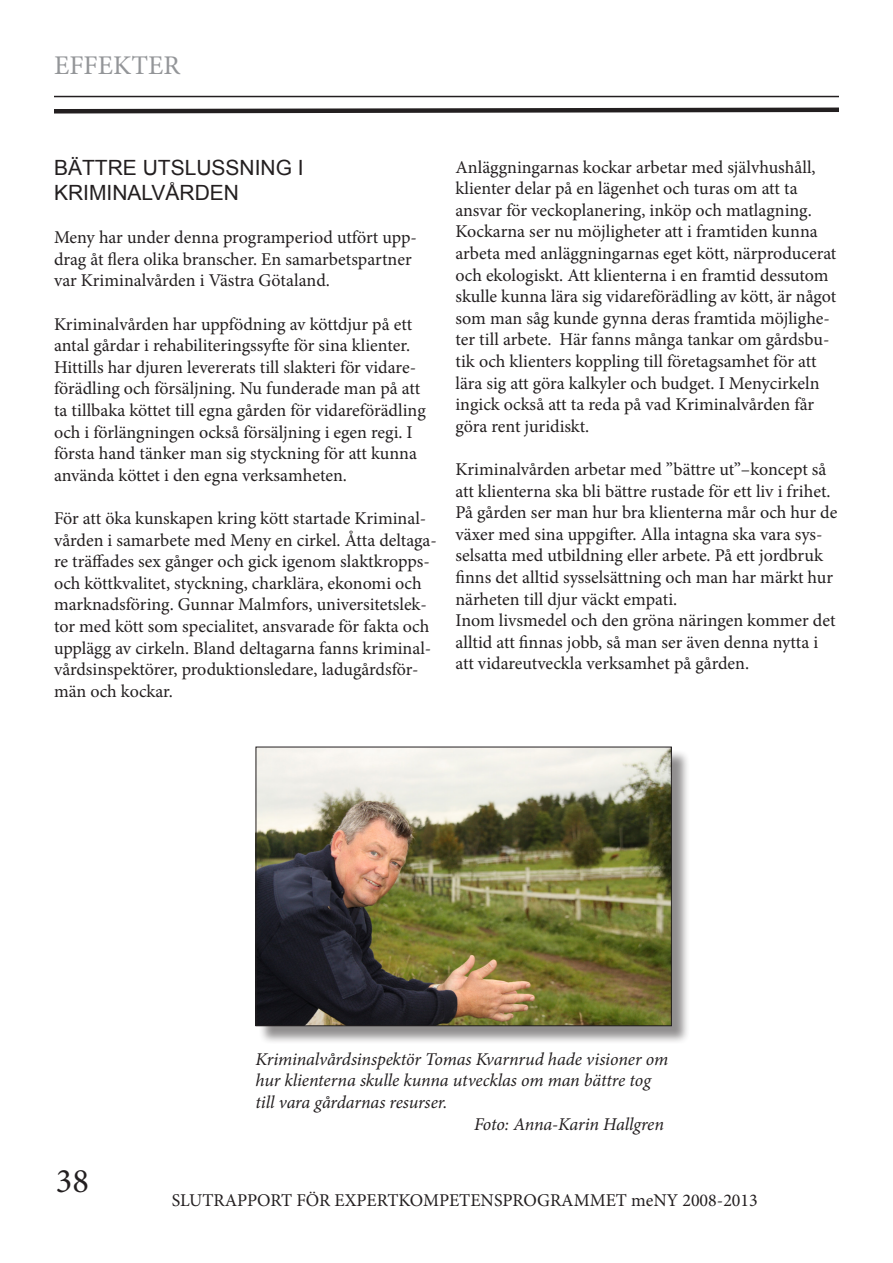
<style>
.page{position:relative;width:893px;height:1263px;background:#fff}
.page>*{position:absolute;margin:0;border:0;box-sizing:border-box;transform-origin:0 0}
.t1{font:34.5px "Minion Pro";color:#231f20}
.t2{font:27px "Minion Pro";color:#939598}
.t3{font:21px/25.2px "Arial";color:#231f20}
.t4{font:18px/21.6px "Minion Pro";color:#231f20}
.t5{font:italic 18px/21.6px "Minion Pro";letter-spacing:-.01em;color:#231f20}
</style>
<div class="page">
<hr style="left:54px;top:96px;width:785px;height:1px;background:#231f20">
<svg style="left:54px;top:107px;width:785px;height:7px"></svg>
<div style="left:258px;top:749px;width:432px;height:296px;background:#231f20;opacity:.5"></div>
<img style="left:258px;top:749px;width:412px;height:275px">
<div style="left:256px;top:747px;width:416px;height:279px;border:1px solid #231f20"></div>
<p class="t2" style="left:54px;top:47px;width:128px">EFFEKTER</p>
<p class="t3" style="left:54px;top:155px;width:251px">BÄTTRE UTSLUSSNING I<br>KRIMINALVÅRDEN</p>
<p class="t4" style="left:54px;top:227px;width:364px">Meny har under denna programperiod utfört upp&shy;drag åt flera olika branscher. En samarbetspartner var Kriminalvården i Västra Götaland.</p>
<p class="t4" style="left:54px;top:313px;width:360px">Kriminalvården har uppfödning av köttdjur på ett antal gårdar i rehabiliteringssyfte för sina klienter.</p>
<p class="t4" style="left:54px;top:356px;width:373px">Hittills har djuren levererats till slakteri för vidare&shy;förädling och försäljning. Nu funderade man på att ta tillbaka köttet till egna gården för vidareförädling och i förlängningen också försäljning i egen regi. I första hand tänker man sig styckning för att kunna använda köttet i den egna verksamheten.</p>
<p class="t4" style="left:54px;top:507px;width:384px">För att öka kunskapen kring kött startade Kriminal&shy;vården i samarbete med Meny en cirkel. Åtta deltaga&shy;re träffades sex gånger och gick igenom slaktkropps&shy;och köttkvalitet, styckning, charklära, ekonomi och marknadsföring. Gunnar Malmfors, universitetslek&shy;tor med kött som specialitet, ansvarade för fakta och upplägg av cirkeln. Bland deltagarna fanns kriminal&shy;vårdsinspektörer, produktionsledare, ladugårdsför&shy;män och kockar.</p>
<p class="t4" style="left:455px;top:156px;width:382px">Anläggningarnas kockar arbetar med självhushåll, klienter delar på en lägenhet och turas om att ta ansvar för veckoplanering, inköp och matlagning.<br>Kockarna ser nu möjligheter att i framtiden kunna arbeta med anläggningarnas eget kött, närproducerat och ekologiskt. Att klienterna i en framtid dessutom skulle kunna lära sig vidareförädling av kött, är något som man såg kunde gynna deras framtida möjlighe&shy;ter till arbete. Här fanns många tankar om gårdsbu&shy;tik och klienters koppling till företagsamhet för att lära sig att göra kalkyler och budget. I Menycirkeln ingick också att ta reda på vad Kriminalvården får göra rent juridiskt.</p>
<p class="t4" style="left:455px;top:458px;width:383px">Kriminalvården arbetar med ”bättre ut”–koncept så att klienterna ska bli bättre rustade för ett liv i frihet.<br>På gården ser man hur bra klienterna mår och hur de växer med sina uppgifter. Alla intagna ska vara sys&shy;selsatta med utbildning eller arbete. På ett jordbruk finns det alltid sysselsättning och man har märkt hur närheten till djur väckt empati.</p>
<p class="t4" style="left:455px;top:610px;width:381px">Inom livsmedel och den gröna näringen kommer det alltid att finnas jobb, så man ser även denna nytta i att vidareutveckla verksamhet på gården.</p>
<p class="t1" style="left:56px;top:1158px;width:35px">38</p>
<p class="t5" style="left:256px;top:1048px;width:414px">Kriminalvårdsinspektör Tomas Kvarnrud hade visioner om hur klienterna skulle kunna utvecklas om man bättre tog till vara gårdarnas resurser.</p>
<p class="t5" style="left:474px;top:1113px;width:192px">Foto: Anna-Karin Hallgren</p>
<p class="t4" style="left:172px;top:1189px;width:588px">SLUTRAPPORT FÖR EXPERTKOMPETENSPROGRAMMET meNY 2008-2013</p>
</div>
